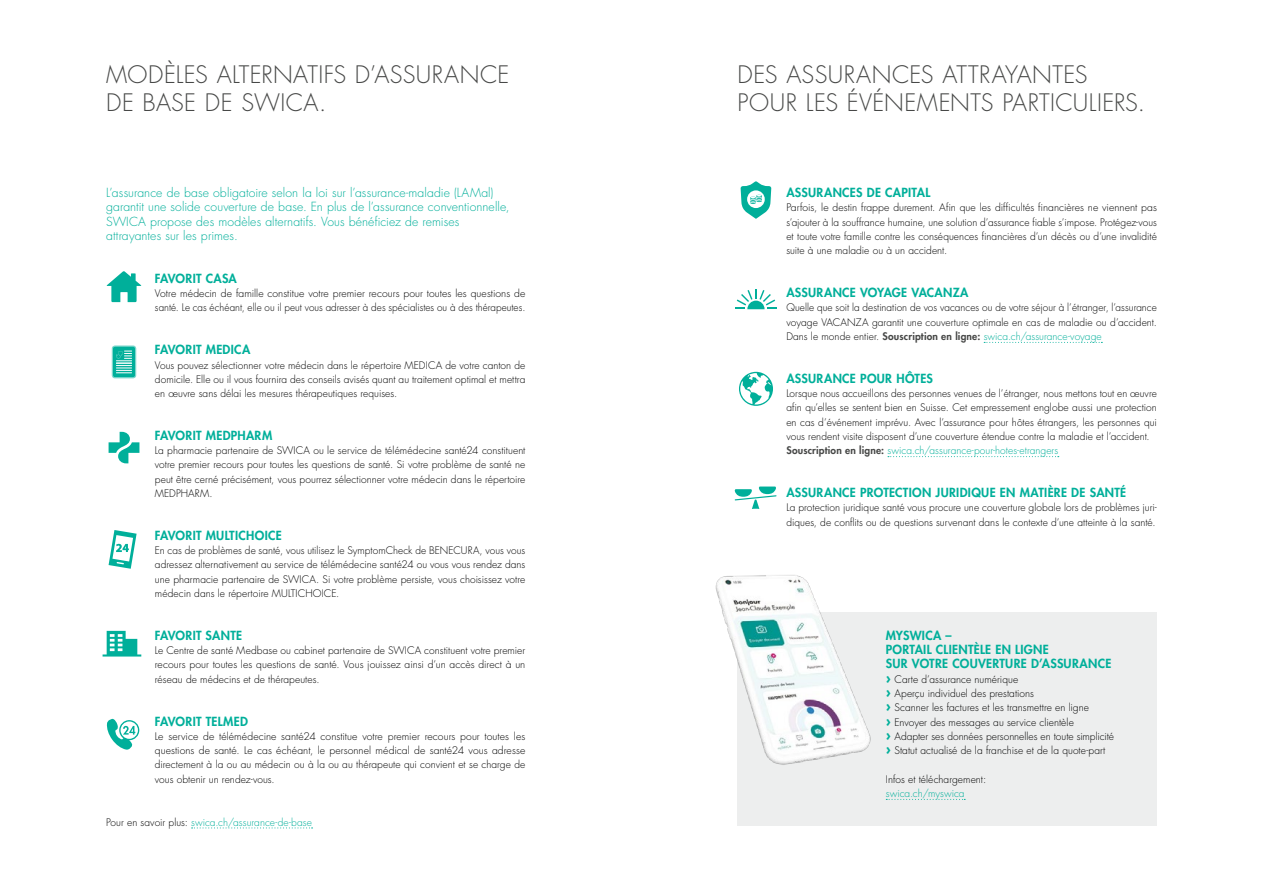
<style>
.page{position:relative;width:1263px;height:893px;background:#fff}
.page>*{position:absolute;margin:0;border:0;box-sizing:border-box;transform-origin:0 0}
.t1{font:300 23.4px/28.5px "Futura Std";letter-spacing:.02em;color:#474847}
.t2{font:800 12.3px/14.2px "Futura Std";letter-spacing:.025em;color:#00af9a}
.t3{font:300 12.3px/14.2px "Futura Std";letter-spacing:.01em;color:#00af9a}
.t4{font:300 10.2px/14.2px "Futura Std";letter-spacing:.005em;color:#000;text-align:justify}
.t5{font:300 10.2px "Futura Std";letter-spacing:.005em;color:#00af9a}
.s1{color:#000}
.s2{font-weight:800;color:#474847}
.s3{color:#00af9a}
.s4{font-weight:700;font-size:14.25px;color:#00af9a}
</style>
<div class="page">
<svg style="left:192px;top:827px;width:121px;height:1px"></svg>
<svg style="left:106px;top:271px;width:35px;height:31px"></svg>
<div style="left:112px;top:346px;width:24px;height:32px;background:#00af9a;border-radius:3px"></div>
<div style="left:112px;top:345px;width:24px;height:33px;border:1px solid #80d7cd;border-radius:3px"></div>
<svg style="left:116px;top:351px;width:16px;height:22px"></svg>
<svg style="left:109px;top:432px;width:30px;height:31px"></svg>
<svg style="left:103px;top:631px;width:38px;height:25px"></svg>
<svg style="left:107px;top:719px;width:32px;height:31px"></svg>
<svg style="left:109px;top:530px;width:28px;height:39px"></svg>
<svg style="left:984px;top:342px;width:118px;height:1px"></svg>
<svg style="left:888px;top:456px;width:171px;height:1px"></svg>
<svg style="left:739px;top:372px;width:34px;height:34px"></svg>
<svg style="left:734px;top:486px;width:43px;height:23px"></svg>
<svg style="left:735px;top:289px;width:42px;height:20px"></svg>
<svg style="left:740px;top:181px;width:31px;height:38px"></svg>
<div style="left:738px;top:612px;width:419px;height:213px;background:#edeeee"></div>
<svg style="left:886px;top:799px;width:79px;height:1px"></svg>
<img style="left:715px;top:575px;width:156px;height:208px">
<h1 class="t1" style="left:106px;top:61px;width:405px">MODÈLES ALTERNATIFS D’ASSURANCE<br>DE BASE DE SWICA.</h1>
<p class="t3" style="left:106px;top:186px;width:405px">L’assurance de base obligatoire selon la loi sur l’assurance-maladie (LAMal) garantit une solide couverture de base. En plus de l’assurance conventionnelle, SWICA propose des modèles alternatifs. Vous bénéficiez de remises attrayantes sur les primes.</p>
<p class="t2" style="left:155px;top:271px;width:83px">FAVORIT CASA</p>
<p class="t4" style="left:155px;top:287px;width:372px">Votre médecin de famille constitue votre premier recours pour toutes les questions de santé. Le cas échéant, elle ou il peut vous adresser à des spécialistes ou à des thérapeutes.</p>
<p class="t2" style="left:155px;top:343px;width:97px">FAVORIT MEDICA</p>
<p class="t4" style="left:155px;top:358px;width:372px">Vous pouvez sélectionner votre médecin dans le répertoire MEDICA de votre canton de domicile. Elle ou il vous fournira des conseils avisés quant au traitement optimal et mettra en œuvre sans délai les mesures thérapeutiques requises.</p>
<p class="t2" style="left:155px;top:428px;width:119px">FAVORIT MEDPHARM</p>
<p class="t4" style="left:155px;top:444px;width:372px">La pharmacie partenaire de SWICA ou le service de télémédecine santé24 constituent votre premier recours pour toutes les questions de santé. Si votre problème de santé ne peut être cerné précisément, vous pourrez sélectionner votre médecin dans le répertoire MEDPHARM.</p>
<p class="t2" style="left:155px;top:528px;width:128px">FAVORIT MULTICHOICE</p>
<p class="t4" style="left:155px;top:544px;width:372px">En cas de problèmes de santé, vous utilisez le SymptomCheck de BENECURA, vous vous adressez alternativement au service de télémédecine santé24 ou vous vous rendez dans une pharmacie partenaire de SWICA. Si votre problème persiste, vous choisissez votre médecin dans le répertoire MULTICHOICE.</p>
<p class="t2" style="left:155px;top:628px;width:89px">FAVORIT SANTE</p>
<p class="t4" style="left:155px;top:644px;width:372px">Le Centre de santé Medbase ou cabinet partenaire de SWICA constituent votre premier recours pour toutes les questions de santé. Vous jouissez ainsi d’un accès direct à un réseau de médecins et de thérapeutes.</p>
<p class="t2" style="left:155px;top:714px;width:95px">FAVORIT TELMED</p>
<p class="t4" style="left:155px;top:729px;width:372px">Le service de télémédecine santé24 constitue votre premier recours pour toutes les questions de santé. Le cas échéant, le personnel médical de santé24 vous adresse directement à la ou au médecin ou à la ou au thérapeute qui convient et se charge de vous obtenir un rendez-vous.</p>
<p class="t5" style="left:106px;top:816px;width:207px"><span class="s1">Pour en savoir plus:</span> swica.ch/assurance-de-base</p>
<h1 class="t1" style="left:738px;top:61px;width:409px">DES ASSURANCES ATTRAYANTES<br>POUR LES ÉVÉNEMENTS PARTICULIERS.</h1>
<p class="t2" style="left:786px;top:185px;width:145px">ASSURANCES DE CAPITAL</p>
<p class="t4" style="left:786px;top:201px;width:372px">Parfois, le destin frappe durement. Afin que les difficultés financières ne viennent pas s’ajouter à la souffrance humaine, une solution d’assurance fiable s’impose. Protégez-vous et toute votre famille contre les conséquences financières d’un décès ou d’une invalidité suite à une maladie ou à un accident.</p>
<p class="t2" style="left:786px;top:285px;width:184px">ASSURANCE VOYAGE VACANZA</p>
<p class="t4" style="left:786px;top:301px;width:372px">Quelle que soit la destination de vos vacances ou de votre séjour à l’étranger, l’assurance voyage VACANZA garantit une couverture optimale en cas de maladie ou d’accident.<br>Dans le monde entier. <span class="s2">Souscription en ligne:</span> <span class="s3">swica.ch/assurance-voyage</span></p>
<p class="t2" style="left:786px;top:371px;width:148px">ASSURANCE POUR HÔTES</p>
<p class="t4" style="left:786px;top:386px;width:372px;text-align:left">Lorsque nous accueillons des personnes venues de l’étranger, nous mettons tout en œuvre afin qu’elles se sentent bien en Suisse. Cet empressement englobe aussi une protection en cas d’événement imprévu. Avec l’assurance pour hôtes étrangers, les personnes qui vous rendent visite disposent d’une couverture étendue contre la maladie et l’accident.<br><span class="s2">Souscription en ligne:</span> <span class="s3">swica.ch/assurance-pour-hotes-etrangers</span></p>
<p class="t2" style="left:786px;top:485px;width:341px">ASSURANCE PROTECTION JURIDIQUE EN MATIÈRE DE SANTÉ</p>
<p class="t4" style="left:786px;top:501px;width:372px">La protection juridique santé vous procure une couverture globale lors de problèmes juri&shy;diques, de conflits ou de questions survenant dans le contexte d’une atteinte à la santé.</p>
<p class="t2" style="left:886px;top:628px;width:227px">MYSWICA –<br>PORTAIL CLIENTÈLE EN LIGNE<br>SUR VOTRE COUVERTURE D’ASSURANCE</p>
<p class="t4" style="left:886px;top:672px;width:230px;text-align:left"><span class="s4">›</span> Carte d’assurance numérique<br><span class="s4">›</span> Aperçu individuel des prestations<br><span class="s4">›</span> Scanner les factures et les transmettre en ligne<br><span class="s4">›</span> Envoyer des messages au service clientèle<br><span class="s4">›</span> Adapter ses données personnelles en toute simplicité <span class="s4">›</span> Statut actualisé de la franchise et de la quote-part</p>
<p class="t4" style="left:886px;top:772px;width:102px">Infos et téléchargement:</p>
<p class="t5" style="left:886px;top:787px;width:80px">swica.ch/myswica</p>
</div>
